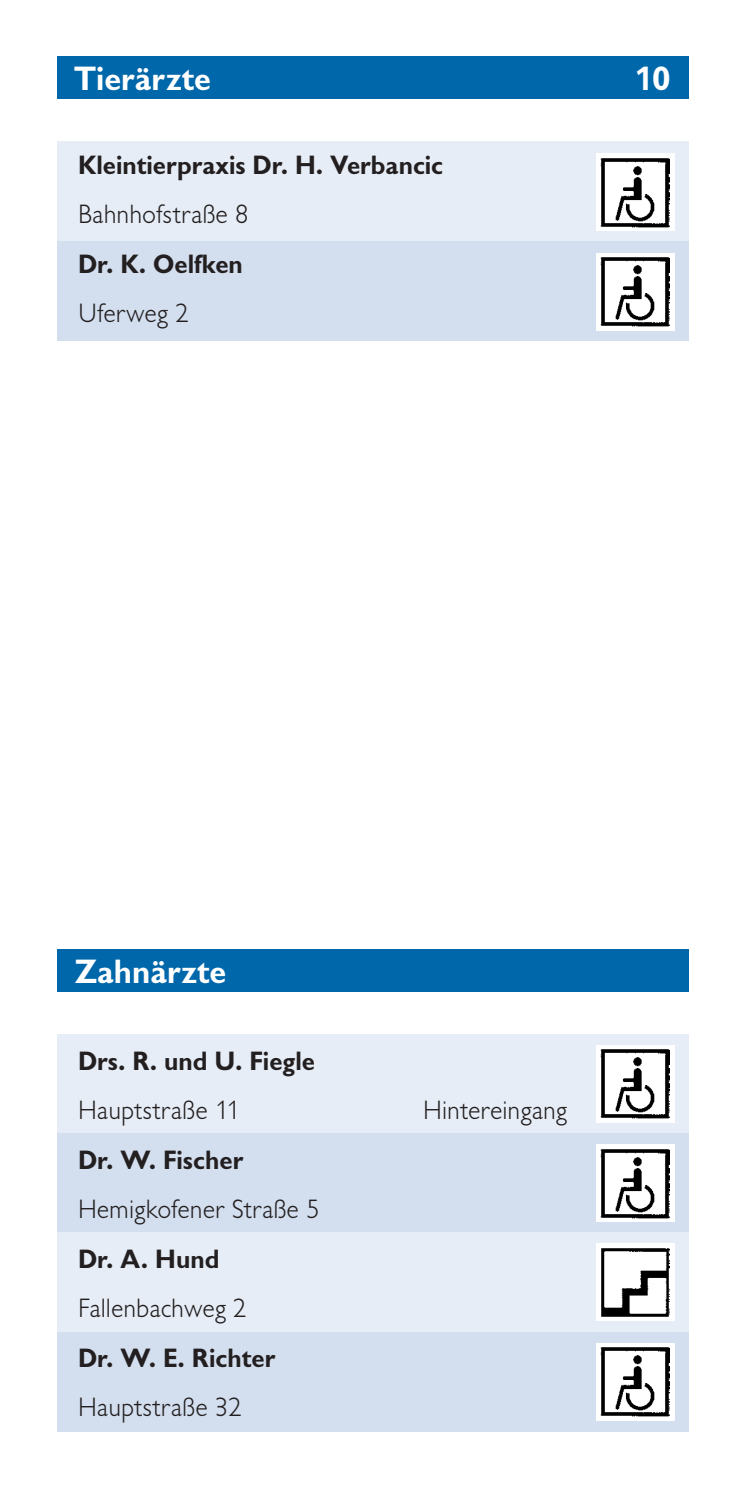
<style>
.page{position:relative;width:745px;height:1489px;background:#fff}
.page>*{position:absolute;margin:0;border:0;box-sizing:border-box;transform-origin:0 0}
.t1{font:700 35px "Giltus T";color:#fff}
.t2{font:300 27.5px "Giltus T";color:#231f20}
.t3{font:700 27.5px "Giltus T";color:#231f20}
</style>
<div class="page">
<div style="left:57px;top:142px;width:630px;height:99px;background:#e6edf6"></div>
<div style="left:57px;top:241px;width:630px;height:99px;background:#d3dfef"></div>
<div style="left:57px;top:57px;width:630px;height:42px;background:#0067aa"></div>
<div style="left:595px;top:153px;width:78px;height:78px;background:#fff"></div>
<img style="left:600px;top:158px;width:69px;height:69px">
<div style="left:595px;top:252px;width:78px;height:78px;background:#fff"></div>
<img style="left:600px;top:257px;width:69px;height:69px">
<div style="left:57px;top:1034px;width:630px;height:99px;background:#e6edf6"></div>
<div style="left:57px;top:1133px;width:630px;height:99px;background:#d3dfef"></div>
<div style="left:57px;top:1232px;width:630px;height:99px;background:#e6edf6"></div>
<div style="left:57px;top:1331px;width:630px;height:100px;background:#d3dfef"></div>
<div style="left:57px;top:949px;width:630px;height:42px;background:#0067aa"></div>
<div style="left:595px;top:1044px;width:78px;height:78px;background:#fff"></div>
<img style="left:600px;top:1049px;width:69px;height:69px">
<div style="left:595px;top:1144px;width:78px;height:78px;background:#fff"></div>
<img style="left:600px;top:1149px;width:69px;height:69px">
<div style="left:595px;top:1243px;width:78px;height:78px;background:#fff"></div>
<img style="left:601px;top:1248px;width:68px;height:69px">
<div style="left:595px;top:1342px;width:78px;height:78px;background:#fff"></div>
<img style="left:600px;top:1347px;width:69px;height:69px">
<p class="t1" style="left:74px;top:58px;width:138px">Tierärzte</p>
<p class="t1" style="left:634px;top:58px;width:38px">10</p>
<p class="t3" style="left:78px;top:148px;width:366px">Kleintierpraxis Dr. H. Verbancic</p>
<p class="t2" style="left:78px;top:198px;width:172px">Bahnhofstraße 8</p>
<p class="t3" style="left:78px;top:247px;width:166px">Dr. K. Oelfken</p>
<p class="t2" style="left:78px;top:297px;width:113px">Uferweg 2</p>
<p class="t1" style="left:74px;top:950px;width:153px">Zahnärzte</p>
<p class="t3" style="left:78px;top:1044px;width:238px">Drs. R. und U. Fiegle</p>
<p class="t2" style="left:78px;top:1093px;width:163px">Hauptstraße 11</p>
<p class="t2" style="left:423px;top:1093px;width:146px">Hintereingang</p>
<p class="t3" style="left:78px;top:1143px;width:167px">Dr. W. Fischer</p>
<p class="t2" style="left:78px;top:1192px;width:243px">Hemigkofener Straße 5</p>
<p class="t3" style="left:78px;top:1242px;width:143px">Dr. A. Hund</p>
<p class="t2" style="left:78px;top:1291px;width:170px">Fallenbachweg 2</p>
<p class="t3" style="left:78px;top:1341px;width:199px">Dr. W. E. Richter</p>
<p class="t2" style="left:78px;top:1390px;width:166px">Hauptstraße 32</p>
</div>
